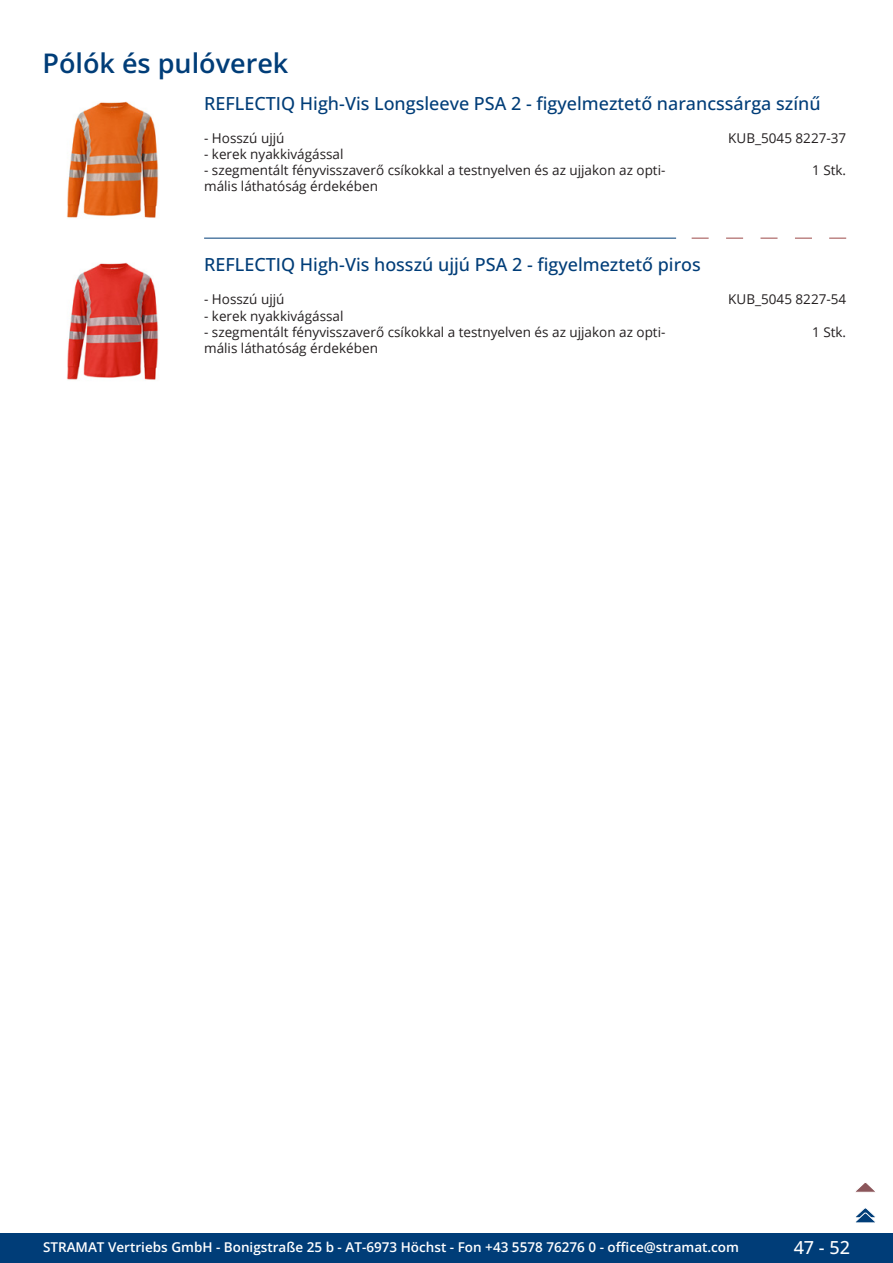
<style>
.page{position:relative;width:893px;height:1263px;background:#fff}
.page>*{position:absolute;margin:0;border:0;box-sizing:border-box;transform-origin:0 0}
.GruppeName{font:600 27px "Open Sans";color:#003d78}
.ArtikelName{font:500 18px "Open Sans";color:#003d78}
.t1{font:500 18px "Open Sans";color:#fff}
.Beschreibung{font:13.5px/16.2px "Open Sans";color:#231f20}
.t2{font:600 13.5px "Open Sans";color:#fff}
.ArtikelNummer{font:13.5px "Open Sans";color:#231f20}
</style>
<div class="page">
<div style="left:0;top:1233px;width:893px;height:30px;background:#003d78"></div>
<img style="left:67px;top:101px;width:92px;height:117px">
<img style="left:67px;top:262px;width:92px;height:118px">
<svg style="left:692px;top:238px;width:17px;height:1px"></svg>
<svg style="left:726px;top:238px;width:17px;height:1px"></svg>
<svg style="left:760px;top:238px;width:17px;height:1px"></svg>
<svg style="left:795px;top:238px;width:17px;height:1px"></svg>
<svg style="left:829px;top:238px;width:17px;height:1px"></svg>
<hr style="left:204px;top:238px;width:472px;height:1px;background:#003d78">
<svg style="left:856px;top:1183px;width:19px;height:9px"></svg>
<svg style="left:855px;top:1208px;width:21px;height:15px"></svg>
<p class="GruppeName" style="left:43px;top:44px;width:247px">Pólók és pulóverek</p>
<p class="ArtikelName" style="left:204px;top:91px;width:618px">REFLECTIQ High-Vis Longsleeve PSA 2 - figyelmeztető narancssárga színű</p>
<p class="Beschreibung" style="left:204px;top:129px;width:82px">- Hosszú ujjú</p>
<p class="Beschreibung" style="left:204px;top:146px;width:141px">- kerek nyakkivágással</p>
<p class="Beschreibung" style="left:204px;top:162px;width:462px">- szegmentált fényvisszaverő csíkokkal a testnyelven és az ujjakon az opti&shy;mális láthatóság érdekében</p>
<p class="ArtikelNummer" style="left:728px;top:128px;width:119px">KUB_5045 8227-37</p>
<p class="ArtikelNummer" style="left:812px;top:161px;width:36px">1 Stk.</p>
<p class="ArtikelName" style="left:204px;top:252px;width:498px">REFLECTIQ High-Vis hosszú ujjú PSA 2 - figyelmeztető piros</p>
<p class="Beschreibung" style="left:204px;top:291px;width:82px">- Hosszú ujjú</p>
<p class="Beschreibung" style="left:204px;top:307px;width:141px">- kerek nyakkivágással</p>
<p class="Beschreibung" style="left:204px;top:323px;width:462px">- szegmentált fényvisszaverő csíkokkal a testnyelven és az ujjakon az opti&shy;mális láthatóság érdekében</p>
<p class="ArtikelNummer" style="left:728px;top:290px;width:119px">KUB_5045 8227-54</p>
<p class="ArtikelNummer" style="left:812px;top:322px;width:36px">1 Stk.</p>
<p class="t2" style="left:43px;top:1238px;width:698px">STRAMAT Vertriebs GmbH - Bonigstraße 25 b - AT-6973 Höchst - Fon +43 5578 76276 0 - office@stramat.com</p>
<h2 class="t1" style="left:794px;top:1234px;width:58px">47 - 52</h2>
</div>
